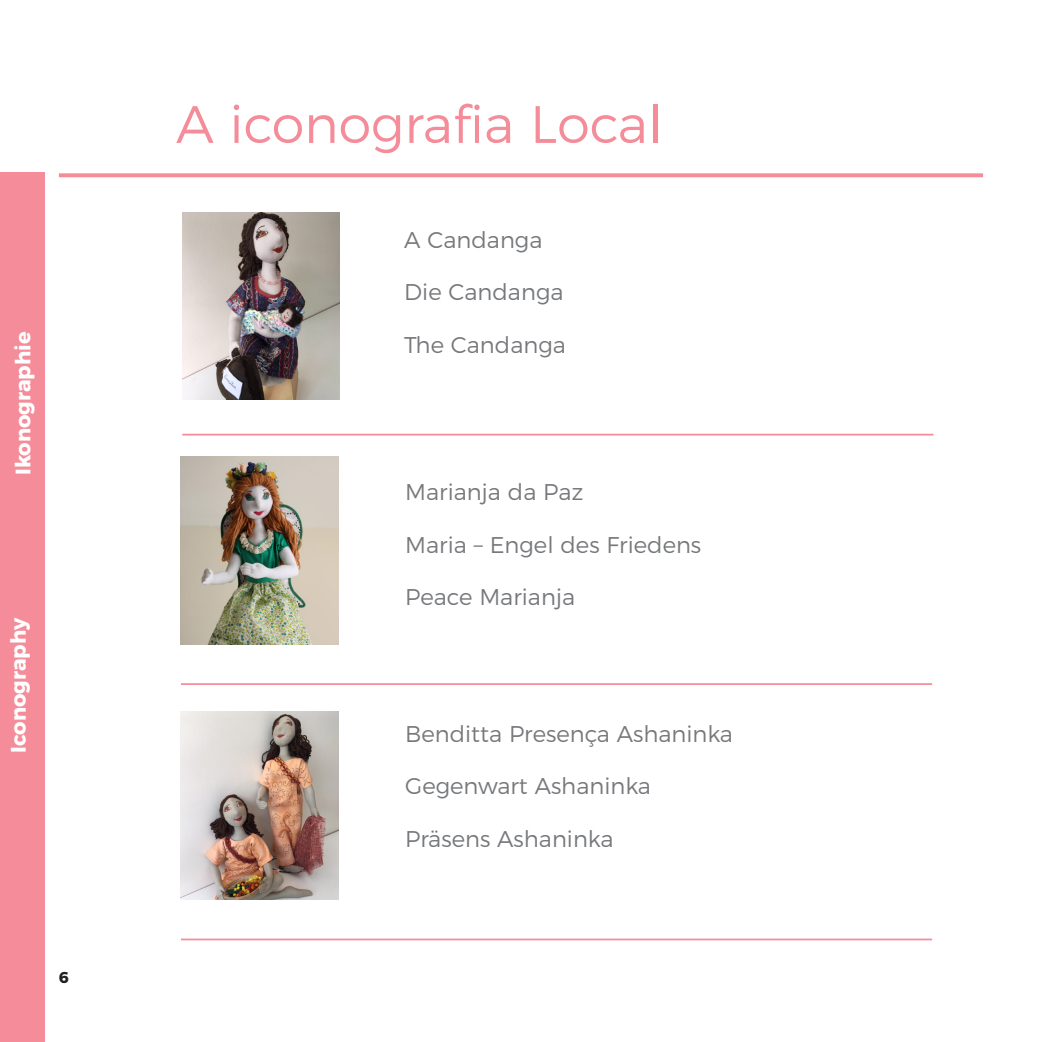
<style>
.page{position:relative;width:1042px;height:1042px;background:#fff}
.page>*{position:absolute;margin:0;border:0;box-sizing:border-box;transform-origin:0 0}
.Information_Title{font:300 52.5px "Montserrat";color:#f48d99}
.Exhibition_Title_Fut{font:300 22.75px "Montserrat";color:#76787b}
.Date{font:700 21px "Montserrat";color:#fff}
.t1{font:700 15.75px "Montserrat";color:#231f20}
</style>
<div class="page">
<img style="left:182px;top:212px;width:158px;height:188px">
<svg style="left:59px;top:173px;width:924px;height:4px;background:#f496a1"></svg>
<hr style="left:182px;top:434px;width:751px;height:1px;background:#f48d99">
<img style="left:181px;top:456px;width:157px;height:188px">
<hr style="left:181px;top:683px;width:751px;height:2px;background:#f48d99">
<img style="left:181px;top:712px;width:157px;height:188px">
<hr style="left:181px;top:938px;width:751px;height:2px;background:#f48d99">
<div style="left:0;top:172px;width:45px;height:869px;background:#f48d99"></div>
<p class="Date" style="left:6px;top:475px;width:145px;rotate:-90deg">Ikonographie</p>
<p class="Date" style="left:1px;top:753px;width:137px;rotate:-90deg">Iconography</p>
<p class="t1" style="left:59px;top:964px;width:11px">6</p>
<p class="Information_Title" style="left:176px;top:83px;width:488px">A iconografia Local</p>
<p class="Exhibition_Title_Fut" style="left:404px;top:222px;width:140px">A Candanga</p>
<p class="Exhibition_Title_Fut" style="left:404px;top:274px;width:161px">Die Candanga</p>
<p class="Exhibition_Title_Fut" style="left:404px;top:327px;width:163px">The Candanga</p>
<p class="Exhibition_Title_Fut" style="left:405px;top:474px;width:180px">Marianja da Paz</p>
<p class="Exhibition_Title_Fut" style="left:405px;top:526px;width:298px">Maria – Engel des Friedens</p>
<p class="Exhibition_Title_Fut" style="left:405px;top:579px;width:171px">Peace Marianja</p>
<p class="Exhibition_Title_Fut" style="left:405px;top:715px;width:329px">Benditta Presença Ashaninka</p>
<p class="Exhibition_Title_Fut" style="left:405px;top:768px;width:247px">Gegenwart Ashaninka</p>
<p class="Exhibition_Title_Fut" style="left:405px;top:820px;width:210px">Präsens Ashaninka</p>
</div>
